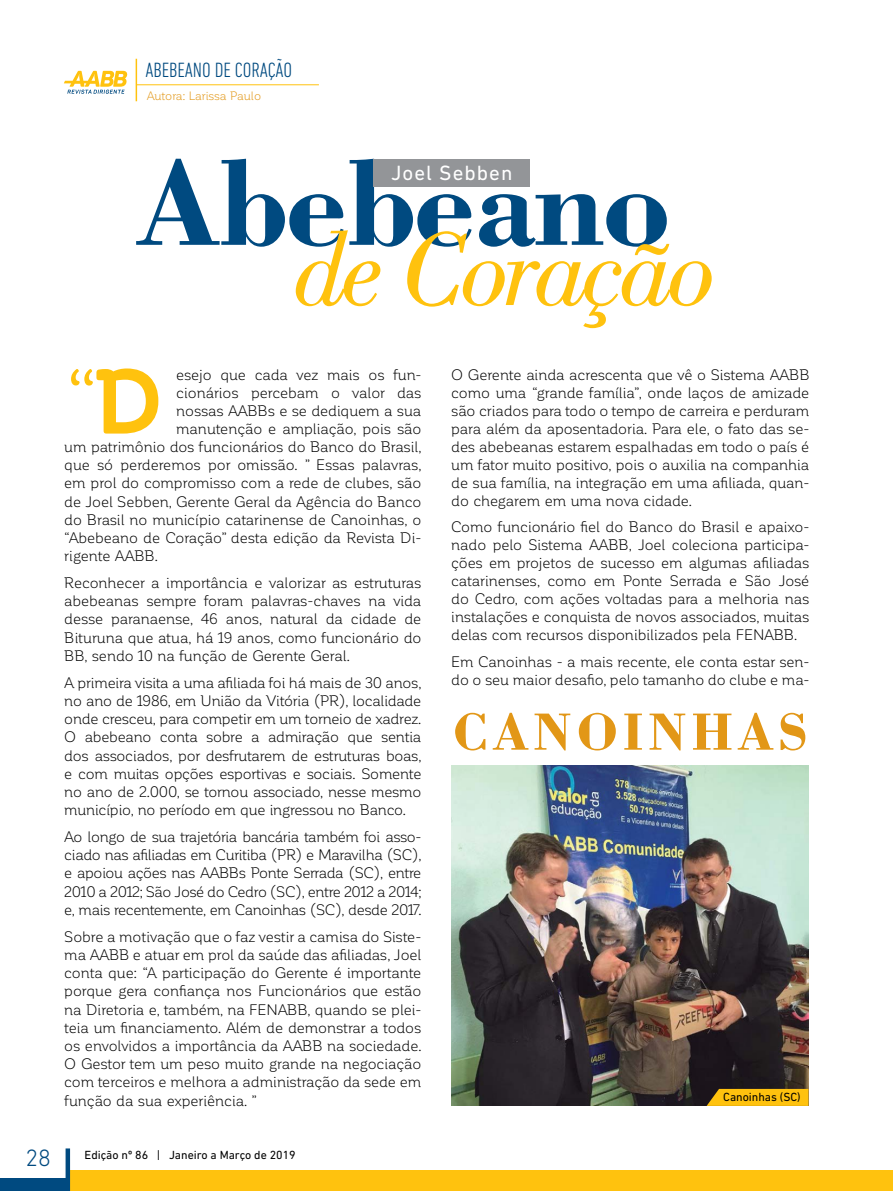
<style>
.page{position:relative;width:893px;height:1191px;background:#fff}
.page>*{position:absolute;margin:0;border:0;box-sizing:border-box;transform-origin:0 0}
.t1{font:700 126px "Bodoni Std";letter-spacing:-.02em;color:#004a80}
.t2{font:italic 108px "Bodoni Std";letter-spacing:-.05em;color:#ffc20e}
.t3{font:90.3px "Corporative Soft";color:#ffc20e}
.t4{font:700 54px "Bodoni Std";letter-spacing:.08em;color:#e29717}
.t5{font:300 24px "DIN Next LT Pro";color:#004a80}
.t6{font:300 condensed 21px "DIN Next LT Pro";color:#004a80}
.t7{font:21px "DIN Next LT Pro";letter-spacing:.05em;color:#fff}
.t8{font:15px/18.3px "Corporative Soft";letter-spacing:-.015em;color:#000;text-align:justify}
.t9{font:12px "DIN Next LT Pro";color:#000}
.t10{font:12px "Corporative Soft";letter-spacing:-.015em;color:#e29717}
.s1{font-weight:700}
</style>
<div class="page">
<div style="left:68px;top:1170px;width:824px;height:21px;background:#ffc20e"></div>
<hr style="left:66px;top:1148px;width:4px;height:43px;background:#004a80">
<div style="left:0;top:1178px;width:68px;height:13px;background:#004a80"></div>
<img style="left:451px;top:765px;width:357px;height:341px">
<svg style="left:707px;top:1089px;width:101px;height:17px;background:#f1b70e"></svg>
<svg style="left:64px;top:71px;width:64px;height:23px"></svg>
<hr style="left:136px;top:59px;width:1px;height:42px;background:#ffc20e">
<hr style="left:136px;top:84px;width:183px;height:1px;background:#ffc20e">
<div style="left:374px;top:159px;width:156px;height:28px;background:#939598"></div>
<h3 class="t6" style="left:145px;top:58px;width:148px">ABEBEANO DE CORAÇÃO</h3>
<p class="t10" style="left:147px;top:89px;width:116px">Autora: Larissa Paulo</p>
<h1 class="t1" style="left:136px;top:124px;width:537px">Abebeano</h1>
<h3 class="t7" style="left:391px;top:161px;width:123px">Joel Sebben</h3>
<h2 class="t2" style="left:294px;top:209px;width:424px">de Coração</h2>
<h3 class="t3" style="left:64px;top:354px;width:100px">“<span class="s1">D</span></h3>
<p class="t8" style="left:176px;top:365px;width:247px">esejo que cada vez mais os fun-</p>
<p class="t8" style="left:176px;top:383px;width:247px">cionários percebam o valor das</p>
<p class="t8" style="left:176px;top:401px;width:247px">nossas AABBs e se dediquem a sua</p>
<p class="t8" style="left:176px;top:419px;width:247px">manutenção e ampliação, pois são</p>
<p class="t8" style="left:64px;top:437px;width:359px">um patrimônio dos funcionários do Banco do Brasil,</p>
<p class="t8" style="left:64px;top:456px;width:359px">que só perderemos por omissão. ” Essas palavras,</p>
<p class="t8" style="left:64px;top:474px;width:359px">em prol do compromisso com a rede de clubes, são</p>
<p class="t8" style="left:64px;top:492px;width:359px">de Joel Sebben, Gerente Geral da Agência do Banco</p>
<p class="t8" style="left:64px;top:510px;width:359px">do Brasil no município catarinense de Canoinhas, o</p>
<p class="t8" style="left:64px;top:529px;width:359px">“Abebeano de Coração” desta edição da Revista Di-</p>
<p class="t8" style="left:64px;top:547px;width:95px">rigente AABB.</p>
<p class="t8" style="left:64px;top:573px;width:359px">Reconhecer a importância e valorizar as estruturas abebeanas sempre foram palavras-chaves na vida desse paranaense, 46 anos, natural da cidade de Bituruna que atua, há 19 anos, como funcionário do BB, sendo 10 na função de Gerente Geral.</p>
<p class="t8" style="left:64px;top:673px;width:359px">A primeira visita a uma afiliada foi há mais de 30 anos, no ano de 1986, em União da Vitória (PR), localidade onde cresceu, para competir em um torneio de xadrez.<br>O abebeano conta sobre a admiração que sentia dos associados, por desfrutarem de estruturas boas, e com muitas opções esportivas e sociais. Somente no ano de 2.000, se tornou associado, nesse mesmo município, no período em que ingressou no Banco.</p>
<p class="t8" style="left:64px;top:827px;width:359px">Ao longo de sua trajetória bancária também foi asso&shy;ciado nas afiliadas em Curitiba (PR) e Maravilha (SC), e apoiou ações nas AABBs Ponte Serrada (SC), entre 2010 a 2012; São José do Cedro (SC), entre 2012 a 2014; e, mais recentemente, em Canoinhas (SC), desde 2017.</p>
<p class="t8" style="left:64px;top:927px;width:359px">Sobre a motivação que o faz vestir a camisa do Siste&shy;ma AABB e atuar em prol da saúde das afiliadas, Joel conta que: “A participação do Gerente é importante porque gera confiança nos Funcionários que estão na Diretoria e, também, na FENABB, quando se plei&shy;teia um financiamento. Além de demonstrar a todos os envolvidos a importância da AABB na sociedade.<br>O Gestor tem um peso muito grande na negociação com terceiros e melhora a administração da sede em função da sua experiência. ”</p>
<p class="t8" style="left:451px;top:365px;width:360px">O Gerente ainda acrescenta que vê o Sistema AABB como uma “grande família”, onde laços de amizade são criados para todo o tempo de carreira e perduram para além da aposentadoria. Para ele, o fato das se&shy;des abebeanas estarem espalhadas em todo o país é um fator muito positivo, pois o auxilia na companhia de sua família, na integração em uma afiliada, quan&shy;do chegarem em uma nova cidade.</p>
<p class="t8" style="left:451px;top:518px;width:360px">Como funcionário fiel do Banco do Brasil e apaixo&shy;nado pelo Sistema AABB, Joel coleciona participa&shy;ções em projetos de sucesso em algumas afiliadas catarinenses, como em Ponte Serrada e São José do Cedro, com ações voltadas para a melhoria nas instalações e conquista de novos associados, muitas delas com recursos disponibilizados pela FENABB.</p>
<p class="t8" style="left:451px;top:652px;width:360px">Em Canoinhas - a mais recente, ele conta estar sen&shy;do o seu maior desafio, pelo tamanho do clube e ma-</p>
<h3 class="t4" style="left:452px;top:698px;width:357px">CANOINHAS</h3>
<p class="t9" style="left:723px;top:1090px;width:79px">Canoinhas (SC)</p>
<h3 class="t5" style="left:25px;top:1144px;width:27px">28</h3>
<p class="t9" style="left:85px;top:1148px;width:213px">Edição nº 86 | Janeiro a Março de 2019</p>
</div>
